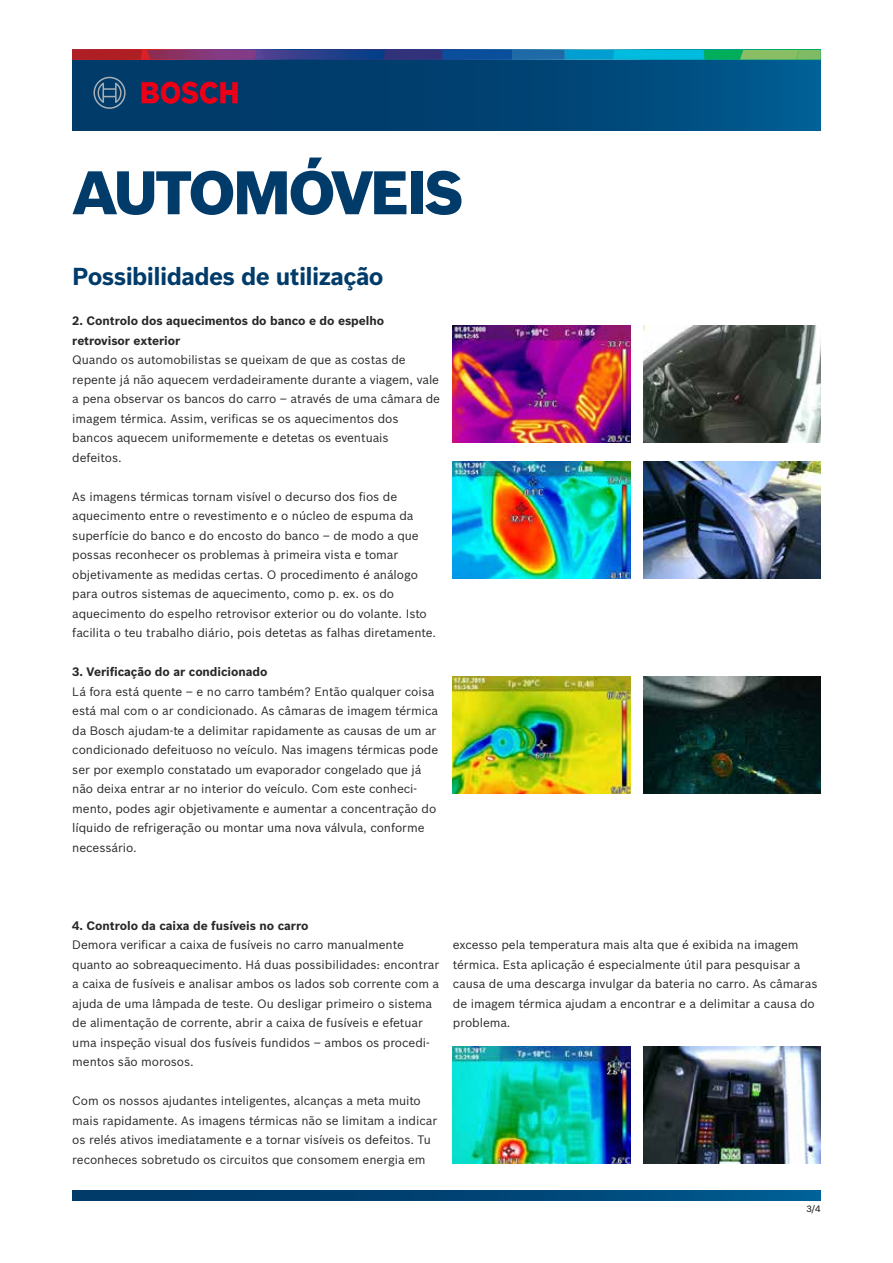
<style>
.page{position:relative;width:893px;height:1263px;background:#fff}
.page>*{position:absolute;margin:0;border:0;box-sizing:border-box;transform-origin:0 0}
.t1{font:900 60px "Bosch Sans";letter-spacing:-.05em;color:#003b6a}
.t2{font:700 24px "Bosch Sans";letter-spacing:-.025em;color:#003b6a}
.t3{font:12px/19.5px "Bosch Sans";letter-spacing:-.005em;color:#292829}
.t4{font:700 12px/19.5px "Bosch Sans";letter-spacing:-.005em;color:#292829}
.t5{font:500 9px "Bosch Sans";color:#292829}
</style>
<div class="page">
<img style="left:453px;top:462px;width:177px;height:117px">
<img style="left:643px;top:462px;width:178px;height:117px">
<img style="left:453px;top:325px;width:177px;height:117px">
<img style="left:643px;top:325px;width:178px;height:117px">
<img style="left:453px;top:676px;width:177px;height:117px">
<img style="left:643px;top:676px;width:178px;height:117px">
<img style="left:453px;top:1047px;width:177px;height:117px">
<img style="left:643px;top:1047px;width:178px;height:117px">
<svg style="left:72px;top:59px;width:749px;height:71px"></svg>
<svg style="left:72px;top:50px;width:749px;height:9px"></svg>
<svg style="left:142px;top:82px;width:96px;height:22px"></svg>
<svg style="left:93px;top:77px;width:33px;height:32px"></svg>
<svg style="left:72px;top:1191px;width:749px;height:9px"></svg>
<h1 class="t1" style="left:72px;top:147px;width:393px">AUTOMÓVEIS</h1>
<h2 class="t2" style="left:72px;top:258px;width:313px">Possibilidades de utilização</h2>
<p class="t4" style="left:72px;top:310px;width:313px">2. Controlo dos aquecimentos do banco e do espelho retrovisor exterior</p>
<p class="t3" style="left:72px;top:349px;width:369px">Quando os automobilistas se queixam de que as costas de repente já não aquecem verdadeiramente durante a viagem, vale a pena observar os bancos do carro – através de uma câmara de imagem térmica. Assim, verificas se os aquecimentos dos bancos aquecem uniformemente e detetas os eventuais defeitos.</p>
<p class="t3" style="left:72px;top:486px;width:365px">As imagens térmicas tornam visível o decurso dos fios de aquecimento entre o revestimento e o núcleo de espuma da superfície do banco e do encosto do banco – de modo a que possas reconhecer os problemas à primeira vista e tomar objetivamente as medidas certas. O procedimento é análogo para outros sistemas de aquecimento, como p. ex. os do aquecimento do espelho retrovisor exterior ou do volante. Isto facilita o teu trabalho diário, pois detetas as falhas diretamente.</p>
<p class="t4" style="left:72px;top:661px;width:197px">3. Verificação do ar condicionado</p>
<p class="t3" style="left:72px;top:681px;width:367px">Lá fora está quente – e no carro também? Então qualquer coisa está mal com o ar condicionado. As câmaras de imagem térmica da Bosch ajudam-te a delimitar rapidamente as causas de um ar condicionado defeituoso no veículo. Nas imagens térmicas pode ser por exemplo constatado um evaporador congelado que já não deixa entrar ar no interior do veículo. Com este conheci&shy;mento, podes agir objetivamente e aumentar a concentração do líquido de refrigeração ou montar uma nova válvula, conforme necessário.</p>
<p class="t4" style="left:72px;top:915px;width:238px">4. Controlo da caixa de fusíveis no carro</p>
<p class="t3" style="left:72px;top:934px;width:368px">Demora verificar a caixa de fusíveis no carro manualmente quanto ao sobreaquecimento. Há duas possibilidades: encontrar a caixa de fusíveis e analisar ambos os lados sob corrente com a ajuda de uma lâmpada de teste. Ou desligar primeiro o sistema de alimentação de corrente, abrir a caixa de fusíveis e efetuar uma inspeção visual dos fusíveis fundidos – ambos os procedi&shy;mentos são morosos.</p>
<p class="t3" style="left:72px;top:1090px;width:366px">Com os nossos ajudantes inteligentes, alcanças a meta muito mais rapidamente. As imagens térmicas não se limitam a indicar os relés ativos imediatamente e a tornar visíveis os defeitos. Tu reconheces sobretudo os circuitos que consomem energia em</p>
<p class="t3" style="left:453px;top:934px;width:366px">excesso pela temperatura mais alta que é exibida na imagem térmica. Esta aplicação é especialmente útil para pesquisar a causa de uma descarga invulgar da bateria no carro. As câmaras de imagem térmica ajudam a encontrar e a delimitar a causa do problema.</p>
<p class="t5" style="left:806px;top:1202px;width:16px">3/4</p>
</div>
